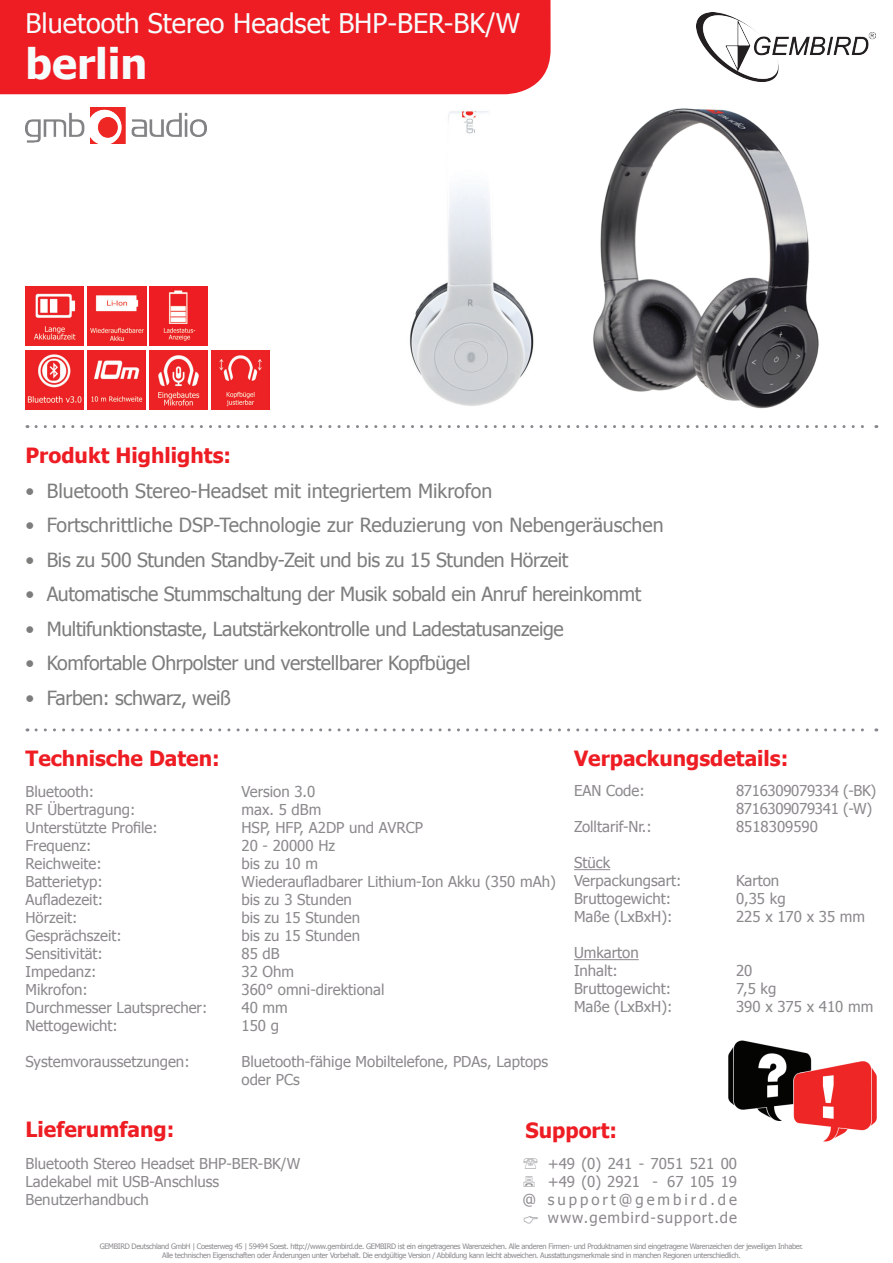
<style>
.page{position:relative;width:893px;height:1263px;background:#fff}
.page>*{position:absolute;margin:0;border:0;box-sizing:border-box;transform-origin:0 0}
.t1{font:700 42px "Tahoma";color:#f6fbfc}
.t2{font:27px "Tahoma";color:#f6fbfc}
.t3{font:700 21px "Tahoma";color:#ee1d23}
.t4{font:19.5px "Tahoma";letter-spacing:-.02em;color:#7d7d7c}
.t5{font:19.5px "Tahoma";color:#7d7d7c}
.t6{font:15px/18px "Tahoma";color:#8c898d}
.t7{font:15px/18px "Tahoma";letter-spacing:-.02em;color:#8c898d}
.t8{font:7.5px/9px "Tahoma";letter-spacing:-.04em;color:#8c898d;text-align:center}
</style>
<div class="page">
<svg style="left:36px;top:425px;width:841px;height:3px"></svg>
<svg style="left:36px;top:728px;width:841px;height:3px"></svg>
<hr style="left:574px;top:869px;width:36px;height:1px;background:#8c898d">
<hr style="left:574px;top:959px;width:65px;height:1px;background:#8c898d">
<img style="left:696px;top:12px;width:179px;height:53px">
<div style="left:0;top:0;width:551px;height:94px;background:#ee1d23"></div>
<img style="left:527px;top:65px;width:336px;height:363px">
<img style="left:26px;top:351px;width:58px;height:58px">
<img style="left:149px;top:351px;width:59px;height:58px">
<img style="left:211px;top:351px;width:59px;height:58px">
<img style="left:87px;top:351px;width:59px;height:58px">
<img style="left:26px;top:287px;width:58px;height:58px">
<img style="left:88px;top:287px;width:58px;height:58px">
<img style="left:149px;top:287px;width:59px;height:58px">
<img style="left:26px;top:108px;width:181px;height:35px">
<img style="left:409px;top:96px;width:139px;height:321px">
<img style="left:728px;top:1040px;width:149px;height:102px">
<h2 class="t2" style="left:26px;top:5px;width:496px">Bluetooth Stereo Headset BHP-BER-BK/W</h2>
<h1 class="t1" style="left:26px;top:34px;width:123px">berlin</h1>
<h3 class="t3" style="left:26px;top:440px;width:207px">Produkt Highlights:</h3>
<h3 class="t5" style="left:26px;top:477px;width:468px">• Bluetooth Stereo-Headset mit integriertem Mikrofon</h3>
<h3 class="t5" style="left:26px;top:512px;width:640px">• Fortschrittliche DSP-Technologie zur Reduzierung von Nebengeräuschen</h3>
<h3 class="t4" style="left:26px;top:546px;width:544px">• Bis zu 500 Stunden Standby-Zeit und bis zu 15 Stunden Hörzeit</h3>
<h3 class="t4" style="left:26px;top:581px;width:617px">• Automatische Stummschaltung der Musik sobald ein Anruf hereinkommt</h3>
<h3 class="t4" style="left:26px;top:615px;width:540px">• Multifunktionstaste, Lautstärkekontrolle und Ladestatusanzeige</h3>
<h3 class="t4" style="left:26px;top:650px;width:447px">• Komfortable Ohrpolster und verstellbarer Kopfbügel</h3>
<h3 class="t4" style="left:26px;top:684px;width:207px">• Farben: schwarz, weiß</h3>
<h3 class="t3" style="left:26px;top:743px;width:196px">Technische Daten:</h3>
<h3 class="t3" style="left:574px;top:743px;width:216px">Verpackungsdetails:</h3>
<p class="t6" style="left:26px;top:782px;width:70px">Bluetooth:</p>
<p class="t6" style="left:242px;top:782px;width:75px">Version 3.0</p>
<p class="t6" style="left:26px;top:800px;width:111px">RF Übertragung:</p>
<p class="t6" style="left:242px;top:800px;width:81px">max. 5 dBm</p>
<p class="t6" style="left:26px;top:818px;width:134px">Unterstützte Profile:</p>
<p class="t6" style="left:242px;top:818px;width:183px">HSP, HFP, A2DP und AVRCP</p>
<p class="t6" style="left:26px;top:836px;width:67px">Frequenz:</p>
<p class="t6" style="left:242px;top:836px;width:95px">20 - 20000 Hz</p>
<p class="t6" style="left:26px;top:854px;width:78px">Reichweite:</p>
<p class="t6" style="left:242px;top:854px;width:78px">bis zu 10 m</p>
<p class="t6" style="left:26px;top:872px;width:79px">Batterietyp:</p>
<p class="t6" style="left:242px;top:872px;width:316px">Wiederaufladbarer Lithium-Ion Akku (350 mAh)</p>
<p class="t6" style="left:26px;top:890px;width:79px">Aufladezeit:</p>
<p class="t6" style="left:242px;top:890px;width:112px">bis zu 3 Stunden</p>
<p class="t6" style="left:26px;top:908px;width:53px">Hörzeit:</p>
<p class="t6" style="left:242px;top:908px;width:120px">bis zu 15 Stunden</p>
<p class="t6" style="left:26px;top:926px;width:98px">Gesprächszeit:</p>
<p class="t6" style="left:242px;top:926px;width:120px">bis zu 15 Stunden</p>
<p class="t6" style="left:26px;top:944px;width:79px">Sensitivität:</p>
<p class="t6" style="left:242px;top:944px;width:40px">85 dB</p>
<p class="t6" style="left:26px;top:962px;width:72px">Impedanz:</p>
<p class="t6" style="left:242px;top:962px;width:54px">32 Ohm</p>
<p class="t6" style="left:26px;top:980px;width:64px">Mikrofon:</p>
<p class="t6" style="left:242px;top:980px;width:144px">360° omni-direktional</p>
<p class="t6" style="left:26px;top:998px;width:183px">Durchmesser Lautsprecher:</p>
<p class="t6" style="left:242px;top:998px;width:48px">40 mm</p>
<p class="t6" style="left:26px;top:1016px;width:94px">Nettogewicht:</p>
<p class="t6" style="left:242px;top:1016px;width:39px">150 g</p>
<p class="t6" style="left:26px;top:1052px;width:166px">Systemvoraussetzungen:</p>
<p class="t6" style="left:242px;top:1052px;width:308px">Bluetooth-fähige Mobiltelefone, PDAs, Laptops oder PCs</p>
<p class="t6" style="left:574px;top:781px;width:72px">EAN Code:</p>
<p class="t7" style="left:736px;top:781px;width:142px">8716309079334 (-BK)<br>8716309079341 (-W)</p>
<p class="t6" style="left:574px;top:817px;width:79px">Zolltarif-Nr.:</p>
<p class="t6" style="left:736px;top:817px;width:83px">8518309590</p>
<p class="t6" style="left:574px;top:853px;width:109px">Stück<br>Verpackungsart:</p>
<p class="t6" style="left:736px;top:871px;width:45px">Karton</p>
<p class="t6" style="left:574px;top:889px;width:99px">Bruttogewicht:</p>
<p class="t6" style="left:736px;top:889px;width:51px">0,35 kg</p>
<p class="t6" style="left:574px;top:907px;width:100px">Maße (LxBxH):</p>
<p class="t6" style="left:736px;top:907px;width:131px">225 x 170 x 35 mm</p>
<p class="t6" style="left:574px;top:943px;width:66px">Umkarton<br>Inhalt:</p>
<p class="t6" style="left:736px;top:961px;width:18px">20</p>
<p class="t6" style="left:574px;top:979px;width:99px">Bruttogewicht:</p>
<p class="t6" style="left:736px;top:979px;width:42px">7,5 kg</p>
<p class="t6" style="left:574px;top:997px;width:100px">Maße (LxBxH):</p>
<p class="t6" style="left:736px;top:997px;width:139px">390 x 375 x 410 mm</p>
<h3 class="t3" style="left:26px;top:1115px;width:150px">Lieferumfang:</h3>
<p class="t6" style="left:25px;top:1154px;width:276px">Bluetooth Stereo Headset BHP-BER-BK/W<br>Ladekabel mit USB-Anschluss<br>Benutzerhandbuch</p>
<h3 class="t3" style="left:525px;top:1115px;width:93px">Support:</h3>
<p class="t6" style="left:522px;top:1190px;width:15px">@</p>
<p class="t6" style="left:548px;top:1154px;width:191px;text-align:justify">+49 (0) 241 - 7051 521 00 +49 (0) 2921 - 67 105 19 support@gembird.de www.gembird-support.de</p>
<p class="t8" style="left:100px;top:1241px;width:705px">GEMBIRD Deutschland GmbH | Coesterweg 45 | 59494 Soest. http://www.gembird.de. GEMBIRD ist ein eingetragenes Warenzeichen. Alle anderen Firmen- und Produktnamen sind eingetragene Warenzeichen der jeweiligen Inhaber.<br>Alle technischen Eigenschaften oder Änderungen unter Vorbehalt. Die endgültige Version / Abbildung kann leicht abweichen. Ausstattungsmerkmale sind in manchen Regionen unterschiedlich.</p>
</div>
